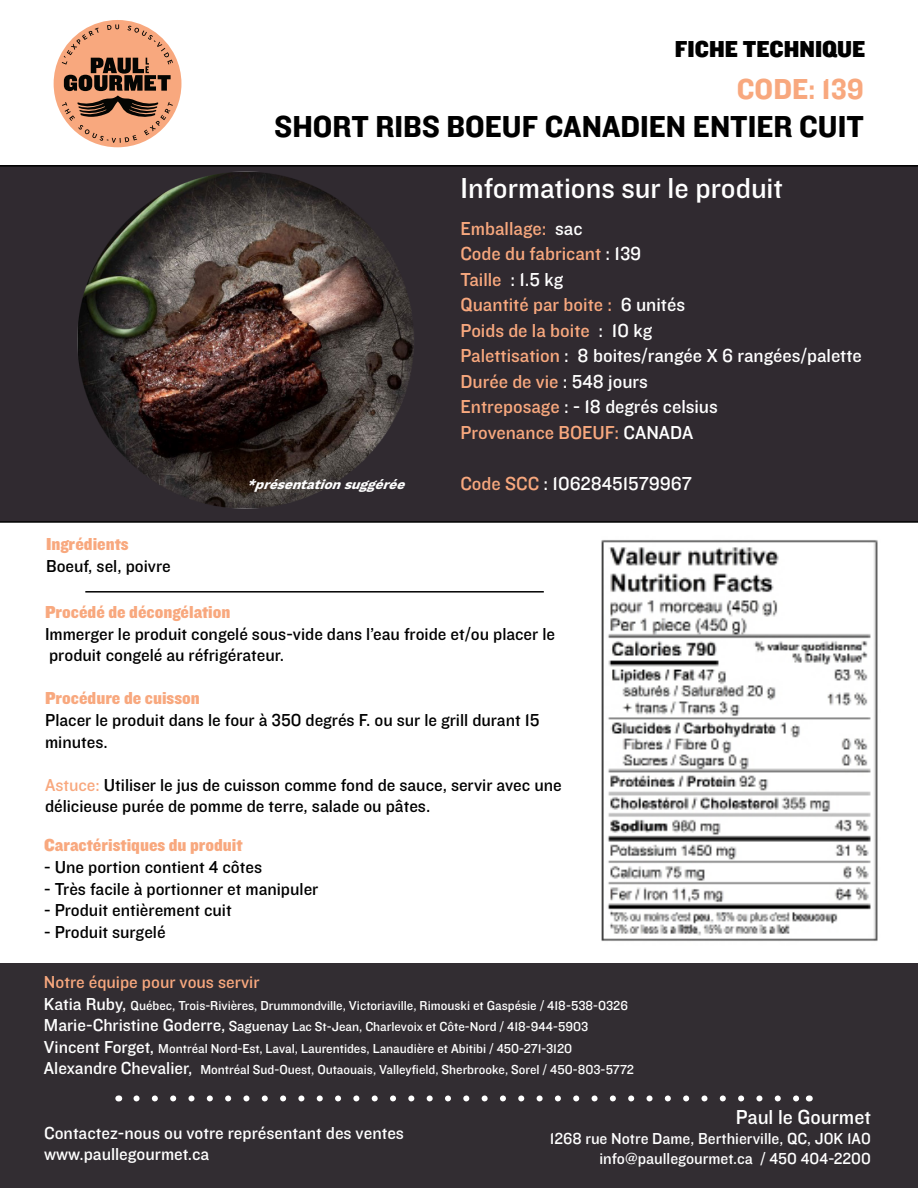
<style>
.page{position:relative;width:918px;height:1188px;background:#fff}
.page>*{position:absolute;margin:0;border:0;box-sizing:border-box;transform-origin:0 0}
.t1{font:31.5px "Knockout HTF51 Middleweight";color:#000}
.t2{font:30px "Knockout HTF31 Junior Middlewt";color:#fff}
.t3{font:30px "Knockout HTF51 Middleweight";color:#f8a87e}
.t4{font:24px "Knockout HTF71 Full Middlewt";color:#000}
.t5{font:21px "Knockout HTF31 Junior Middlewt";color:#fff}
.t6{font:19.5px "Knockout HTF31 Junior Middlewt";color:#f8a87e}
.t7{font:19.5px "Knockout HTF31 Junior Middlewt";color:#fff}
.t8{font:18px/21.6px "Knockout HTF31 Junior Middlewt";color:#000}
.t9{font:18px "Knockout HTF71 Full Middlewt";color:#f8a87e}
.t10{font:18px "Knockout HTF31 Junior Middlewt";color:#fff}
.t11{font:18px "Knockout HTF31 Junior Middlewt";color:#f8a87e}
.t12{font:16.5px "Knockout HTF31 Junior Middlewt";color:#fff}
.t13{font:13.5px "Knockout HTF31 Junior Middlewt";color:#fff}
.t14{font:italic 700 13.5px "Work Sans";color:#fff}
.s1{color:#fff}
.s2{color:#f8a87e}
.s3{font-size:18px}
.s4{font-size:15px}
</style>
<div class="page">
<div style="left:0;top:165px;width:918px;height:358px;background:#302a30"></div>
<div style="left:0;top:963px;width:918px;height:225px;background:#322d32"></div>
<svg style="left:54px;top:20px;width:127px;height:127px"></svg>
<hr style="left:85px;top:591px;width:459px;height:2px;background:#000">
<svg style="left:136px;top:1095px;width:664px;height:6px"></svg>
<img style="left:601px;top:540px;width:277px;height:401px">
<img style="left:71px;top:165px;width:352px;height:351px">
<p class="t4" style="left:675px;top:36px;width:192px">FICHE TECHNIQUE</p>
<p class="t3" style="left:737px;top:73px;width:129px">CODE: 139</p>
<p class="t1" style="left:275px;top:110px;width:591px">SHORT RIBS BOEUF CANADIEN ENTIER CUIT</p>
<p class="t9" style="left:46px;top:535px;width:84px">Ingrédients</p>
<p class="t8" style="left:46px;top:555px;width:126px">Boeuf, sel, poivre</p>
<p class="t14" style="left:247px;top:477px;width:165px">*présentationsuggérée</p>
<p class="t2" style="left:460px;top:172px;width:324px">Informations sur le produit</p>
<p class="t6" style="left:460px;top:218px;width:124px">Emballage: <span class="s1">sac</span></p>
<p class="t6" style="left:460px;top:243px;width:182px">Code du fabricant <span class="s1">: 139</span></p>
<p class="t6" style="left:460px;top:269px;width:104px">Taille <span class="s1">: 1.5 kg</span></p>
<p class="t6" style="left:460px;top:294px;width:226px">Quantité par boite : <span class="s1">6 unités</span></p>
<p class="t6" style="left:460px;top:320px;width:193px">Poids de la boite <span class="s1">: 10 kg</span></p>
<p class="t7" style="left:460px;top:345px;width:403px"><span class="s2">Palettisation</span> : 8 boites/rangée X 6 rangées/palette</p>
<p class="t6" style="left:460px;top:371px;width:189px">Durée de vie <span class="s1">: 548 jours</span></p>
<p class="t7" style="left:460px;top:396px;width:259px"><span class="s2">Entreposage</span> : - 18 degrés celsius</p>
<p class="t6" style="left:460px;top:422px;width:234px">Provenance BOEUF: <span class="s1">CANADA</span></p>
<p class="t7" style="left:460px;top:473px;width:233px"><span class="s2">Code SCC</span> : 10628451579967</p>
<p class="t9" style="left:45px;top:602px;width:187px">Procédé de décongélation</p>
<p class="t8" style="left:45px;top:623px;width:512px">Immerger le produit congelé sous-vide dans l’eau froide et/ou placer le</p>
<p class="t8" style="left:49px;top:645px;width:236px">produit congelé au réfrigérateur.</p>
<p class="t9" style="left:45px;top:689px;width:156px">Procédure de cuisson</p>
<p class="t8" style="left:45px;top:710px;width:496px">Placer le produit dans le four à 350 degrés F. ou sur le grill durant 15</p>
<p class="t8" style="left:45px;top:731px;width:64px">minutes.</p>
<p class="t8" style="left:45px;top:774px;width:518px"><span class="s2">Astuce:</span> Utiliser le jus de cuisson comme fond de sauce, servir avec une délicieuse purée de pomme de terre, salade ou pâtes.</p>
<p class="t9" style="left:44px;top:836px;width:200px">Caractéristiques du produit</p>
<p class="t8" style="left:44px;top:857px;width:219px">- Une portion contient 4 côtes</p>
<p class="t8" style="left:44px;top:878px;width:276px">- Très facile à portionner et manipuler</p>
<p class="t8" style="left:44px;top:900px;width:189px">- Produit entièrement cuit</p>
<p class="t8" style="left:44px;top:922px;width:123px">- Produit surgelé</p>
<p class="t11" style="left:44px;top:972px;width:217px">Notre équipe pour vous servir</p>
<p class="t13" style="left:44px;top:998px;width:586px"><span class="s3">Katia Ruby,</span> Québec, Trois-Rivières, Drummondville, Victoriaville, Rimouski et Gaspésie / 418-538-0326</p>
<p class="t13" style="left:44px;top:1020px;width:546px"><span class="s3">Marie-Christine Goderre,</span> <span class="s4">Saguenay</span> Lac St-Jean, Charlevoix et Côte-Nord / 418-944-5903</p>
<p class="t13" style="left:44px;top:1041px;width:530px"><span class="s3">Vincent Forget,</span> Montréal Nord-Est, Laval, Laurentides, Lanaudière et Abitibi / 450-271-3120</p>
<p class="t13" style="left:44px;top:1063px;width:592px"><span class="s3">Alexandre Chevalier,</span> Montréal Sud-Ouest, Outaouais, Valleyfield, Sherbrooke, Sorel / 450-803-5772</p>
<p class="t10" style="left:44px;top:1123px;width:361px">Contactez-nous ou votre représentant des ventes</p>
<p class="t10" style="left:44px;top:1145px;width:167px">www.paullegourmet.ca</p>
<p class="t5" style="left:736px;top:1106px;width:137px">Paul le Gourmet</p>
<p class="t12" style="left:550px;top:1130px;width:323px">1268 rue Notre Dame, Berthierville, QC, J0K 1A0</p>
<p class="t12" style="left:599px;top:1150px;width:273px">info@paullegourmet.ca / 450 404-2200</p>
</div>
